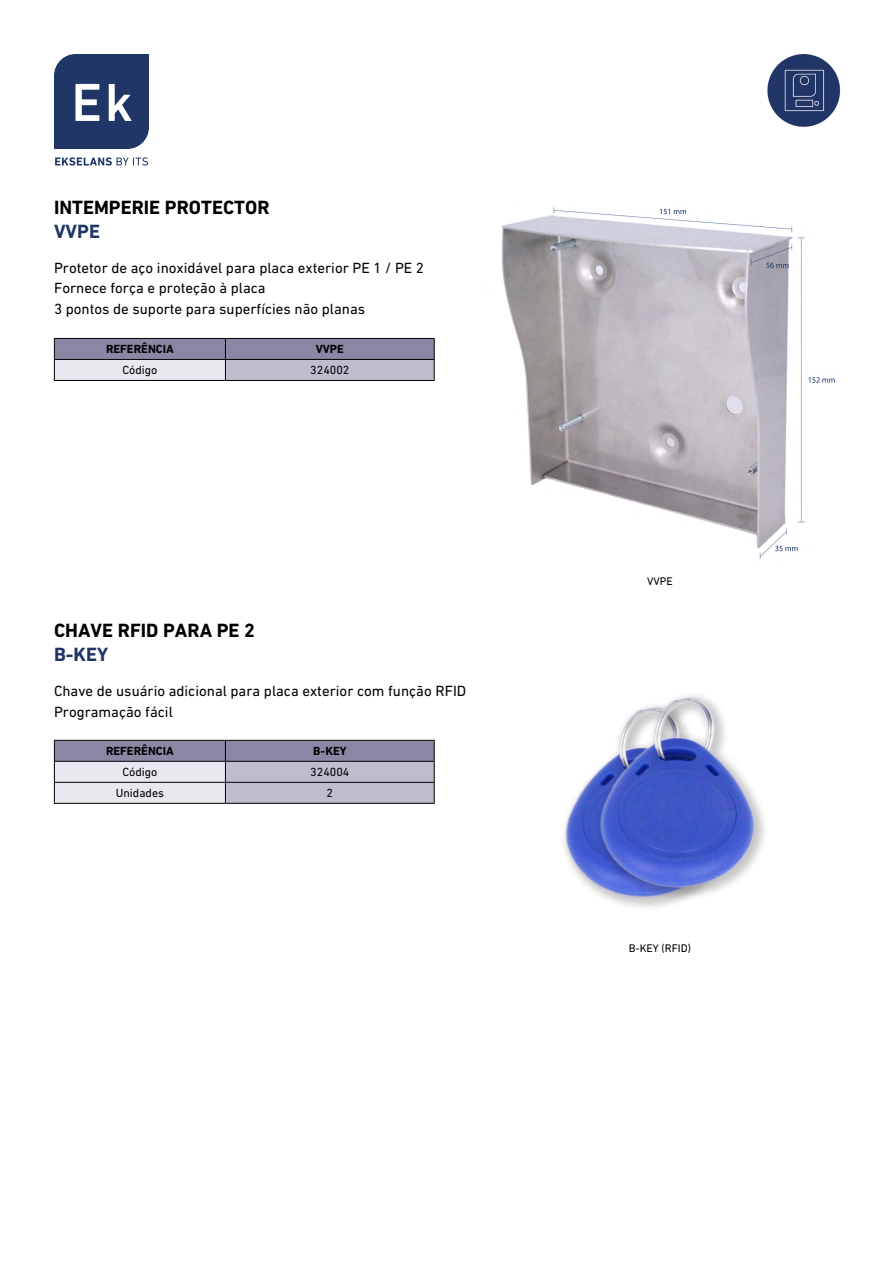
<style>
.page{position:relative;width:893px;height:1263px;background:#fff}
.page>*{position:absolute;margin:0;border:0;box-sizing:border-box;transform-origin:0 0}
.t1{font:700 19.5px "DIN Next LT Pro";color:#000}
.t2{font:700 19.5px "DIN Next LT Pro";color:#1f3666}
.t3{font:15px/20.7px "DIN Next LT Pro";color:#000}
.t4{font:12px "DIN Next LT Pro";color:#000}
.t5{font:700 12px "DIN Next LT Pro";color:#000}
.t6{font:11.25px "DIN Next Rounded LT Pro";color:#000}
</style>
<div class="page">
<svg style="left:54px;top:54px;width:95px;height:95px;background:#3b4f79"></svg>
<svg style="left:55px;top:157px;width:93px;height:9px"></svg>
<img style="left:767px;top:54px;width:74px;height:73px">
<hr style="left:54px;top:380px;width:171px;height:1px;background:#000">
<svg style="left:54px;top:338px;width:381px;height:42px;background:#a4a2b6"></svg>
<hr style="left:225px;top:380px;width:210px;height:1px;background:#000">
<img style="left:501px;top:207px;width:334px;height:352px">
<hr style="left:54px;top:803px;width:171px;height:1px;background:#000">
<svg style="left:54px;top:740px;width:381px;height:63px;background:#b1aec0"></svg>
<hr style="left:225px;top:782px;width:210px;height:1px;background:#000">
<hr style="left:225px;top:803px;width:210px;height:1px;background:#000">
<img style="left:569px;top:695px;width:196px;height:213px">
<h1 class="t1" style="left:54px;top:196px;width:217px">INTEMPERIE PROTECTOR</h1>
<h1 class="t2" style="left:54px;top:220px;width:48px">VVPE</h1>
<p class="t3" style="left:54px;top:257px;width:372px">Protetor de aço inoxidável para placa exterior PE 1 / PE 2<br>Fornece força e proteção à placa<br>3 pontos de suporte para superfícies não planas</p>
<p class="t5" style="left:106px;top:342px;width:69px">REFERÊNCIA</p>
<p class="t5" style="left:316px;top:342px;width:30px">VVPE</p>
<p class="t4" style="left:122px;top:363px;width:36px">Código</p>
<p class="t4" style="left:310px;top:363px;width:41px">324002</p>
<h1 class="t1" style="left:54px;top:619px;width:203px">CHAVE RFID PARA PE 2</h1>
<h1 class="t2" style="left:54px;top:643px;width:56px">B-KEY</h1>
<p class="t3" style="left:54px;top:680px;width:414px">Chave de usuário adicional para placa exterior com função RFID<br>Programação fácil</p>
<p class="t5" style="left:106px;top:744px;width:69px">REFERÊNCIA</p>
<p class="t5" style="left:313px;top:744px;width:35px">B-KEY</p>
<p class="t4" style="left:122px;top:765px;width:36px">Código</p>
<p class="t4" style="left:310px;top:765px;width:41px">324004</p>
<p class="t4" style="left:116px;top:786px;width:50px">Unidades</p>
<p class="t4" style="left:327px;top:786px;width:8px">2</p>
<p class="t6" style="left:647px;top:574px;width:27px">VVPE</p>
<p class="t6" style="left:629px;top:942px;width:64px">B-KEY (RFID)</p>
</div>
